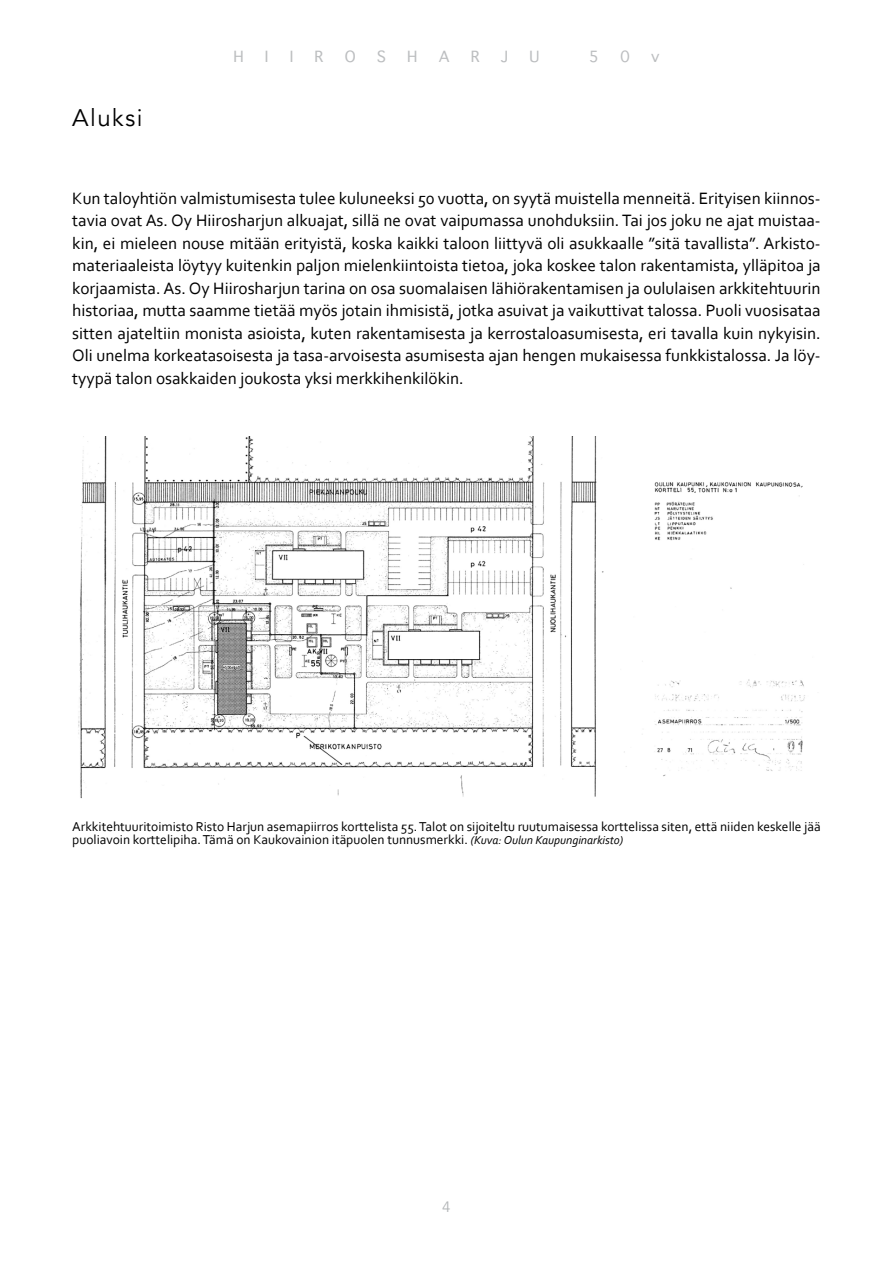
<style>
.page{position:relative;width:893px;height:1263px;background:#fff}
.page>*{position:absolute;margin:0;border:0;box-sizing:border-box;transform-origin:0 0}
.t1{font:24px "Avenir";letter-spacing:.06em;color:#000}
.t2{font:17.25px/22.5px "Corbel";color:#000;text-align:justify}
.t3{font:15px "Avenir";color:#b1b4b6}
.t4{font:13.5px/13.5px "Corbel";color:#000}
.s1{font-style:italic;font-size:12px}
</style>
<div class="page">
<img style="left:78px;top:437px;width:727px;height:361px">
<h1 class="t1" style="left:72px;top:103px;width:72px">Aluksi</h1>
<p class="t2" style="left:72px;top:186px;width:750px">Kun taloyhtiön valmistumisesta tulee kuluneeksi 50 vuotta, on syytä muistella menneitä. Erityisen kiinnos&shy;tavia ovat As. Oy Hiirosharjun alkuajat, sillä ne ovat vaipumassa unohduksiin. Tai jos joku ne ajat muistaa&shy;kin, ei mieleen nouse mitään erityistä, koska kaikki taloon liittyvä oli asukkaalle ”sitä tavallista”. Arkisto&shy;materiaaleista löytyy kuitenkin paljon mielenkiintoista tietoa, joka koskee talon rakentamista, ylläpitoa ja korjaamista. As. Oy Hiirosharjun tarina on osa suomalaisen lähiörakentamisen ja oululaisen arkkitehtuurin historiaa, mutta saamme tietää myös jotain ihmisistä, jotka asuivat ja vaikuttivat talossa. Puoli vuosisataa sitten ajateltiin monista asioista, kuten rakentamisesta ja kerrostaloasumisesta, eri tavalla kuin nykyisin.<br>Oli unelma korkeatasoisesta ja tasa-arvoisesta asumisesta ajan hengen mukaisessa funkkistalossa. Ja löy&shy;tyypä talon osakkaiden joukosta yksi merkkihenkilökin.</p>
<p class="t4" style="left:72px;top:819px;width:750px">Arkkitehtuuritoimisto Risto Harjun asemapiirros korttelista 55. Talot on sijoiteltu ruutumaisessa korttelissa siten, että niiden keskelle jää puoliavoin korttelipiha. Tämä on Kaukovainion itäpuolen tunnusmerkki. <span class="s1">(Kuva: Oulun Kaupunginarkisto)</span></p>
<p class="t3" style="left:442px;top:1198px;width:10px">4</p>
</div>
